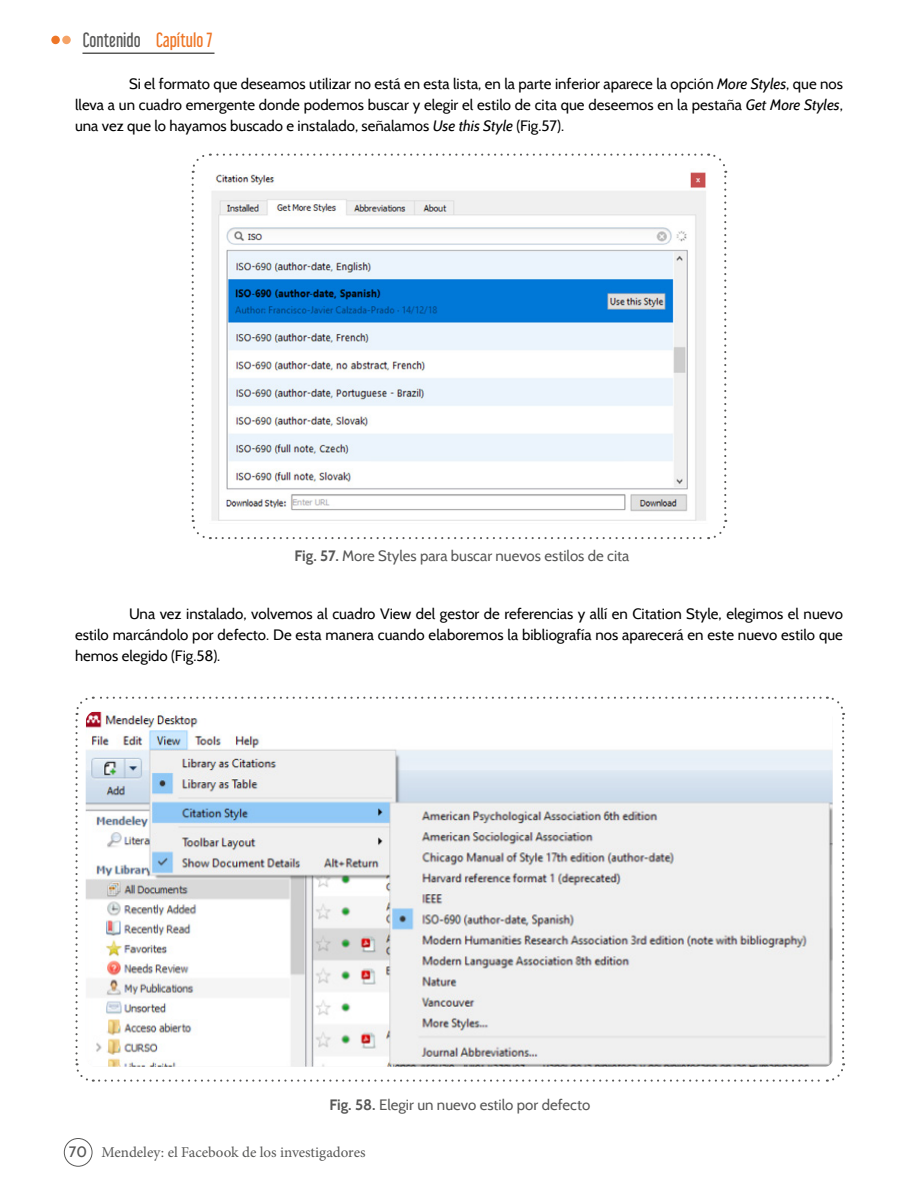
<style>
.page{position:relative;width:918px;height:1188px;background:#fff}
.page>*{position:absolute;margin:0;border:0;box-sizing:border-box;transform-origin:0 0}
.t1{font:18px "Libel Suit Rg";color:#585857}
.t2{font:15px/21px "Cabin";color:#000;text-align:justify}
.t3{font:15px "Cabin";color:#585857}
.t4{font:15px "Minion Pro";color:#585857}
.s1{color:#ee7627}
.s2{font-style:italic}
.s3{font-weight:700}
.s4{font-family:"Cabin";font-weight:500}
</style>
<div class="page">
<div style="left:64px;top:1138px;width:28px;height:29px;border:1px solid #585857;border-radius:50%"></div>
<hr style="left:82px;top:52px;width:132px;height:2px;background:#585857">
<div style="left:51px;top:36px;width:9px;height:8px;background:#ee7627;border-radius:50%"></div>
<div style="left:62px;top:36px;width:9px;height:8px;background:#f5a367;border-radius:50%"></div>
<svg style="left:191px;top:153px;width:536px;height:387px"></svg>
<img style="left:210px;top:169px;width:498px;height:355px">
<svg style="left:75px;top:696px;width:770px;height:386px"></svg>
<p class="t1" style="left:83px;top:25px;width:131px">Contenido <span class="s1">Capítulo 7</span></p>
<p class="t2" style="left:75px;top:74px;width:770px;text-indent:54px">Si el formato que deseamos utilizar no está en esta lista, en la parte inferior aparece la opción <span class="s2">More Styles</span>, que nos lleva a un cuadro emergente donde podemos buscar y elegir el estilo de cita que deseemos en la pestaña <span class="s2">Get More Styles</span>, una vez que lo hayamos buscado e instalado, señalamos <span class="s2">Use this Style</span> (Fig.57).</p>
<p class="t3" style="left:294px;top:547px;width:337px"><span class="s3">Fig. 57.</span> More Styles para buscar nuevos estilos de cita</p>
<p class="t2" style="left:75px;top:603px;width:770px;text-indent:54px">Una vez instalado, volvemos al cuadro View del gestor de referencias y allí en Citation Style, elegimos el nuevo estilo marcándolo por defecto. De esta manera cuando elaboremos la bibliografía nos aparecerá en este nuevo estilo que hemos elegido (Fig.58).</p>
<p class="t3" style="left:329px;top:1095px;width:262px"><span class="s3">Fig. 58.</span> Elegir un nuevo estilo por defecto</p>
<p class="t4" style="left:69px;top:1143px;width:298px"><span class="s4">70</span> Mendeley: el Facebook de los investigadores</p>
</div>
